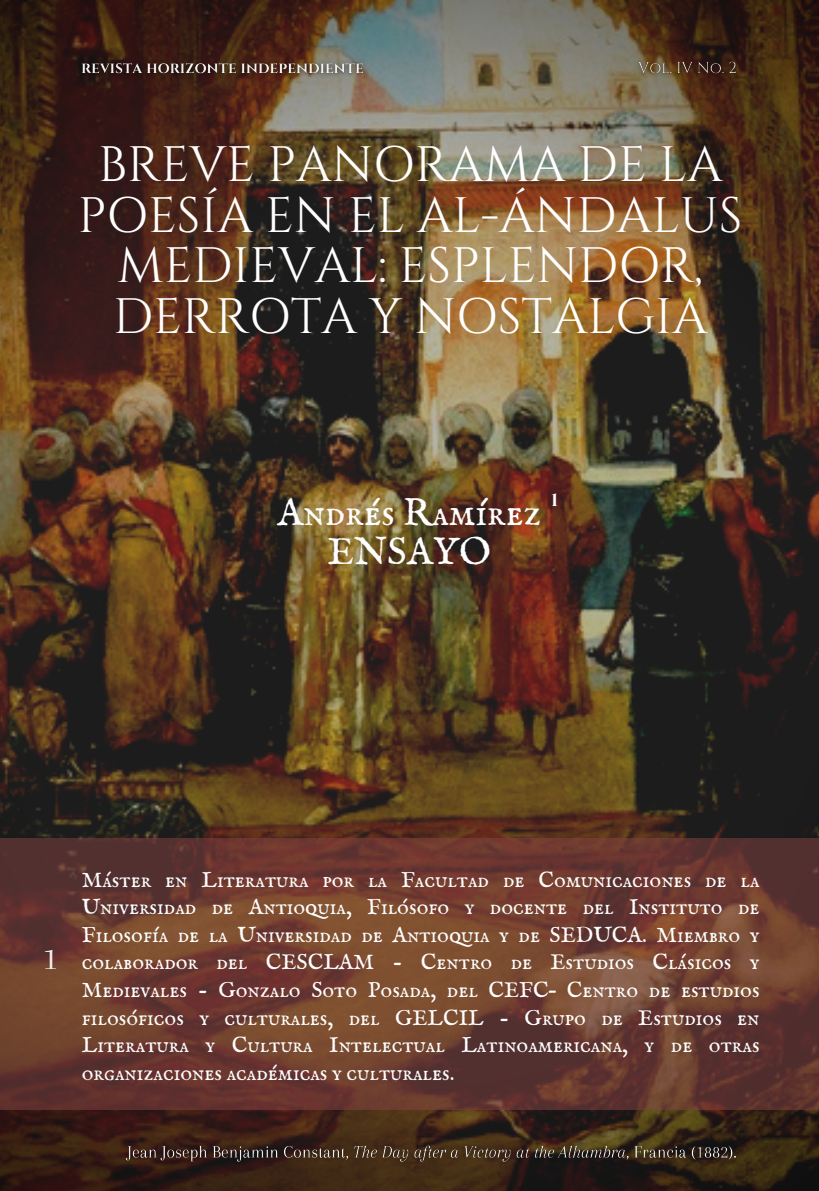
<style>
.page{position:relative;width:819px;height:1191px;background:#fff}
.page>*{position:absolute;margin:0;border:0;box-sizing:border-box;transform-origin:0 0}
.t1{font:49.7px/50.8px "Cinzel";color:#fff;text-align:center}
.t2{font:38.5px "IM FELL English SC";color:#fff}
.t3{font:33.25px "Arapey";color:#f1f1f1}
.t4{font:21.88px/27.7px "IM FELL English SC";color:#fff;text-align:justify}
.t5{font:700 17.85px "Cinzel";color:#fff}
</style>
<div class="page">
<img style="left:0;top:0;width:819px;height:1190px">
<svg style="left:0;top:838px;width:819px;height:271px;background:#6b3d30"></svg>
<img style="left:118px;top:1137px;width:629px;height:35px">
<img style="left:74px;top:53px;width:673px;height:30px">
<p class="t1" style="left:78px;top:141px;width:666px">BREVE PANORAMA DE LA<br>POESÍA EN EL AL-ÁNDALUS<br>MEDIEVAL: ESPLENDOR,<br>DERROTA Y NOSTALGIA</p>
<p class="t2" style="left:278px;top:490px;width:265px">Andrés Ramírez</p>
<p class="t2" style="left:327px;top:529px;width:165px">ENSAYO</p>
<p class="t5" style="left:551px;top:489px;width:8px">1</p>
<p class="t3" style="left:43px;top:940px;width:17px">1</p>
<p class="t4" style="left:82px;top:867px;width:679px">Máster en Literatura por la Facultad de Comunicaciones de la Universidad de Antioquia, Filósofo y docente del Instituto de Filosofía de la Universidad de Antioquia y de SEDUCA. Miembro y colaborador del CESCLAM - Centro de Estudios Clásicos y Medievales - Gonzalo Soto Posada, del CEFC– Centro de estudios filosóficos y culturales, del GELCIL - Grupo de Estudios en Literatura y Cultura Intelectual Latinoamericana, y de otras organizaciones académicas y culturales.</p>
</div>
